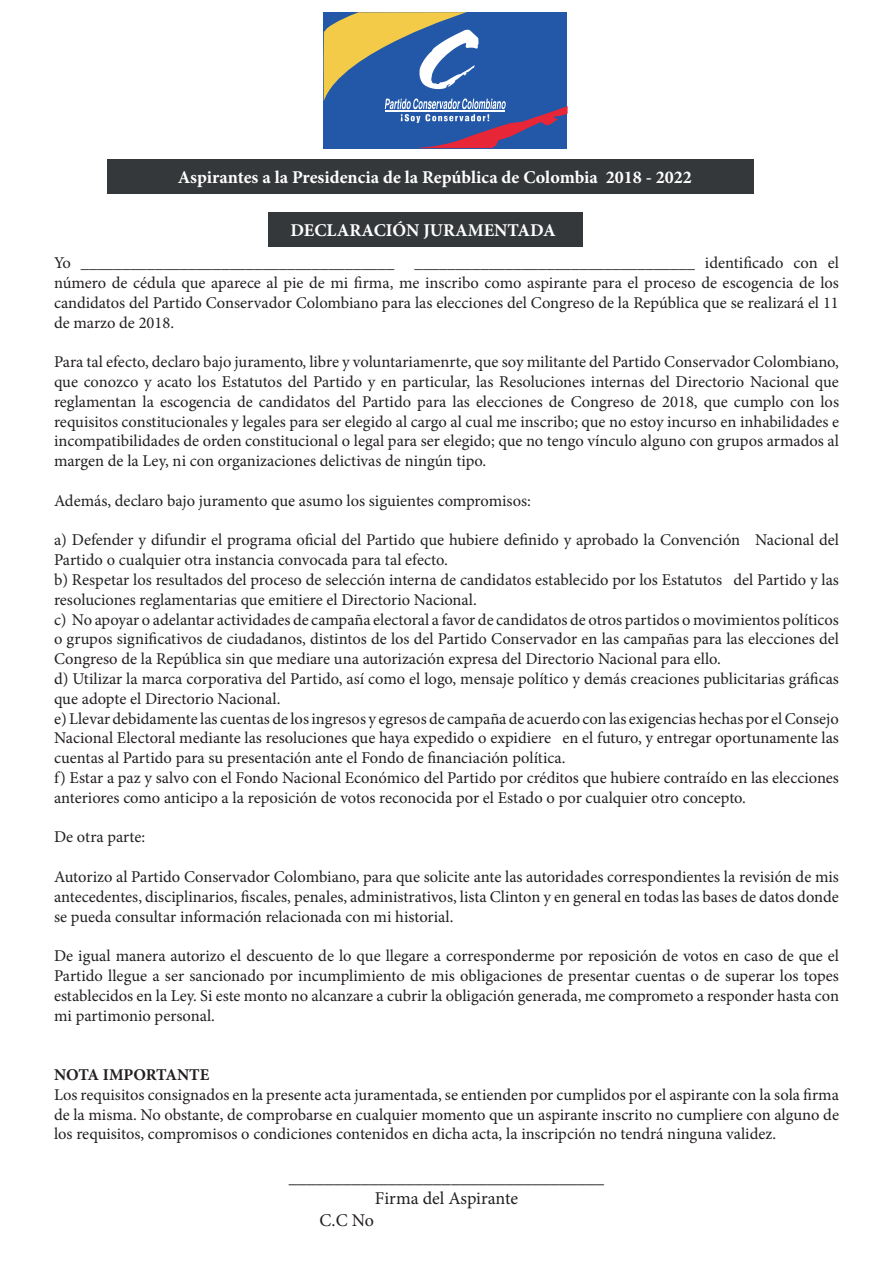
<style>
.page{position:relative;width:893px;height:1263px;background:#fff}
.page>*{position:absolute;margin:0;border:0;box-sizing:border-box;transform-origin:0 0}
.t1{font:700 18px "Minion Pro";color:#fff}
.t2{font:18px "Minion Pro";letter-spacing:-.005em;color:#231f20}
.t3{font:16.5px/19.8px "Minion Pro";color:#231f20;text-align:justify}
.t4{font:700 16.5px "Minion Pro";letter-spacing:-.005em;color:#231f20}
</style>
<div class="page">
<div style="left:107px;top:160px;width:647px;height:34px;background:#35383a"></div>
<div style="left:269px;top:213px;width:314px;height:34px;background:#35383a"></div>
<svg style="left:323px;top:12px;width:245px;height:136px"></svg>
<p class="t1" style="left:178px;top:164px;width:515px">Aspirantes a la Presidencia de la República de Colombia 2018 - 2022</p>
<p class="t1" style="left:290px;top:217px;width:267px">DECLARACIÓN JURAMENTADA</p>
<p class="t3" style="left:54px;top:253px;width:786px">Yo ______________________________________ __________________________________ identificado con el número de cédula que aparece al pie de mi firma, me inscribo como aspirante para el proceso de escogencia de los candidatos del Partido Conservador Colombiano para las elecciones del Congreso de la República que se realizará el 11 de marzo de 2018.</p>
<p class="t3" style="left:54px;top:352px;width:787px">Para tal efecto, declaro bajo juramento, libre y voluntariamenrte, que soy militante del Partido Conservador Colombiano, que conozco y acato los Estatutos del Partido y en particular, las Resoluciones internas del Directorio Nacional que reglamentan la escogencia de candidatos del Partido para las elecciones de Congreso de 2018, que cumplo con los requisitos constitucionales y legales para ser elegido al cargo al cual me inscribo; que no estoy incurso en inhabilidades e incompatibilidades de orden constitucional o legal para ser elegido; que no tengo vínculo alguno con grupos armados al margen de la Ley, ni con organizaciones delictivas de ningún tipo.</p>
<p class="t3" style="left:54px;top:491px;width:478px">Además, declaro bajo juramento que asumo los siguientes compromisos:</p>
<p class="t3" style="left:54px;top:530px;width:786px;text-align:left">a) Defender y difundir el programa oficial del Partido que hubiere definido y aprobado la Convención Nacional del Partido o cualquier otra instancia convocada para tal efecto.<br>b) Respetar los resultados del proceso de selección interna de candidatos establecido por los Estatutos del Partido y las resoluciones reglamentarias que emitiere el Directorio Nacional.<br>c) No apoyar o adelantar actividades de campaña electoral a favor de candidatos de otros partidos o movimientos políticos o grupos significativos de ciudadanos, distintos de los del Partido Conservador en las campañas para las elecciones del Congreso de la República sin que mediare una autorización expresa del Directorio Nacional para ello.<br>d) Utilizar la marca corporativa del Partido, así como el logo, mensaje político y demás creaciones publicitarias gráficas que adopte el Directorio Nacional.<br>e) Llevar debidamente las cuentas de los ingresos y egresos de campaña de acuerdo con las exigencias hechas por el Consejo Nacional Electoral mediante las resoluciones que haya expedido o expidiere en el futuro, y entregar oportunamente las cuentas al Partido para su presentación ante el Fondo de financiación política.<br>f) Estar a paz y salvo con el Fondo Nacional Económico del Partido por créditos que hubiere contraído en las elecciones anteriores como anticipo a la reposición de votos reconocida por el Estado o por cualquier otro concepto.</p>
<p class="t3" style="left:54px;top:827px;width:93px">De otra parte:</p>
<p class="t3" style="left:54px;top:867px;width:786px">Autorizo al Partido Conservador Colombiano, para que solicite ante las autoridades correspondientes la revisión de mis antecedentes, disciplinarios, fiscales, penales, administrativos, lista Clinton y en general en todas las bases de datos donde se pueda consultar información relacionada con mi historial.</p>
<p class="t3" style="left:54px;top:946px;width:786px">De igual manera autorizo el descuento de lo que llegare a corresponderme por reposición de votos en caso de que el Partido llegue a ser sancionado por incumplimiento de mis obligaciones de presentar cuentas o de superar los topes establecidos en la Ley. Si este monto no alcanzare a cubrir la obligación generada, me comprometo a responder hasta con mi partimonio personal.</p>
<p class="t4" style="left:54px;top:1063px;width:157px">NOTA IMPORTANTE</p>
<p class="t3" style="left:54px;top:1085px;width:786px">Los requisitos consignados en la presente acta juramentada, se entienden por cumplidos por el aspirante con la sola firma de la misma. No obstante, de comprobarse en cualquier momento que un aspirante inscrito no cumpliere con alguno de los requisitos, compromisos o condiciones contenidos en dicha acta, la inscripción no tendrá ninguna validez.</p>
<p class="t2" style="left:289px;top:1165px;width:317px">___________________________________</p>
<p class="t2" style="left:375px;top:1186px;width:145px">Firma del Aspirante</p>
<p class="t2" style="left:320px;top:1208px;width:56px">C.C No</p>
</div>
